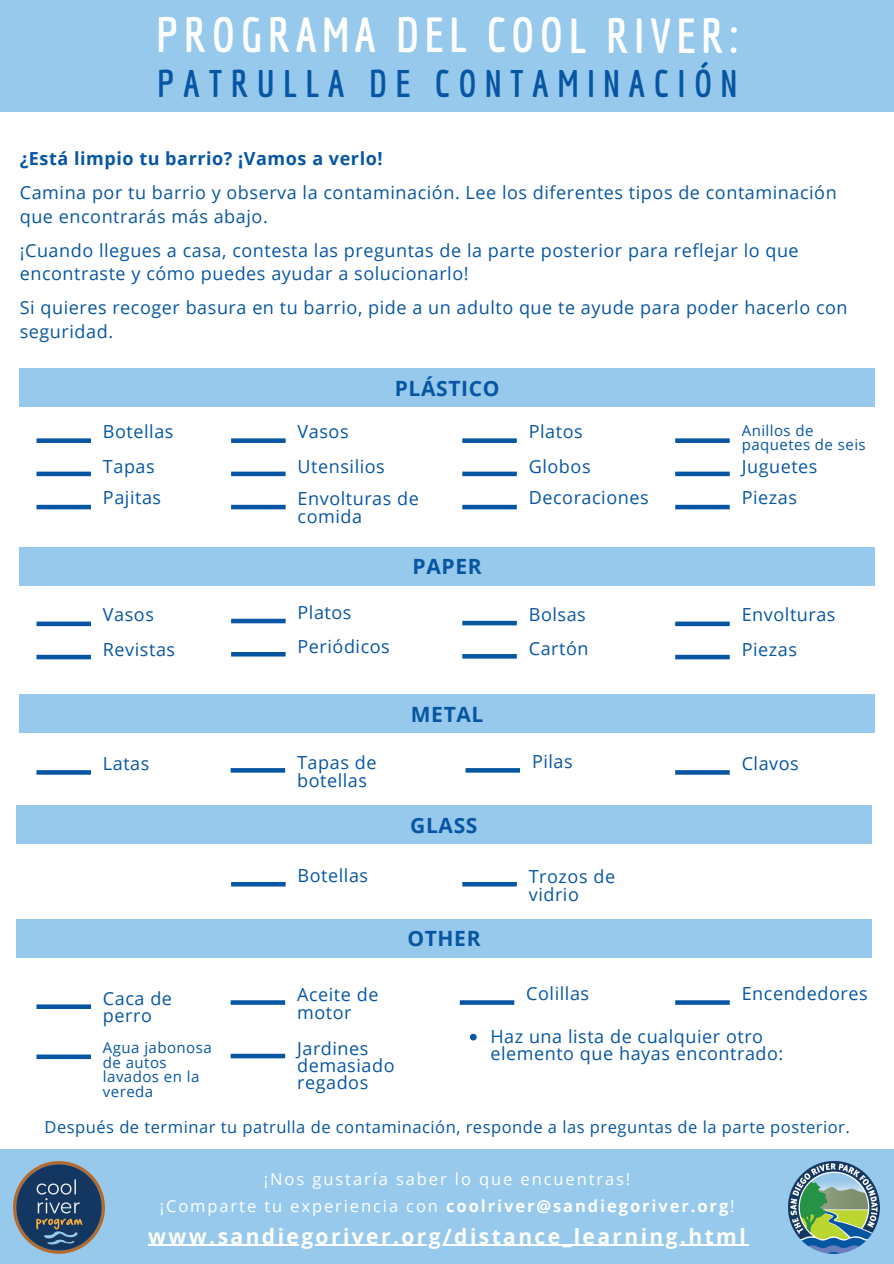
<style>
.page{position:relative;width:894px;height:1264px;background:#fff}
.page>*{position:absolute;margin:0;border:0;box-sizing:border-box;transform-origin:0 0}
.t1{font:700 48px "Economica";letter-spacing:.11em;color:#fff}
.t2{font:700 37.5px "Economica";letter-spacing:.225em;color:#0756a3}
.t3{font:700 21px "Open Sans";letter-spacing:.115em;color:#fff}
.t4{font:700 21px "Open Sans";letter-spacing:.03em;color:#0756a3}
.t5{font:18px/34.5px "Open Sans";letter-spacing:.03em;color:#0756a3}
.t6{font:700 18px "Open Sans";letter-spacing:.03em;color:#0756a3}
.t7{font:16.5px/27px "Open Sans";letter-spacing:.115em;color:#fff;text-align:center}
.t8{font:16.5px "Open Sans";letter-spacing:.03em;color:#0756a3}
.t9{font:15px/14.7px "Open Sans";letter-spacing:.03em;color:#0756a3}
.s1{font-weight:700}
</style>
<div class="page">
<div style="left:0;top:1149px;width:893px;height:114px;background:#97c9ec"></div>
<img style="left:13px;top:1161px;width:91px;height:92px">
<img style="left:788px;top:1161px;width:91px;height:92px">
<div style="left:0;top:0;width:893px;height:111px;background:#97c9ec"></div>
<div style="left:20px;top:368px;width:854px;height:39px;background:#97c9ec"></div>
<div style="left:20px;top:547px;width:854px;height:38px;background:#97c9ec"></div>
<div style="left:20px;top:694px;width:854px;height:38px;background:#97c9ec"></div>
<div style="left:16px;top:805px;width:855px;height:38px;background:#97c9ec"></div>
<div style="left:17px;top:919px;width:854px;height:38px;background:#97c9ec"></div>
<hr style="left:148px;top:1244px;width:600px;height:1px;background:#fff">
<svg style="left:36px;top:438px;width:55px;height:5px"></svg>
<svg style="left:36px;top:471px;width:55px;height:5px"></svg>
<svg style="left:36px;top:505px;width:55px;height:4px"></svg>
<svg style="left:231px;top:438px;width:54px;height:5px"></svg>
<svg style="left:231px;top:471px;width:54px;height:5px"></svg>
<svg style="left:231px;top:505px;width:54px;height:4px"></svg>
<svg style="left:462px;top:438px;width:54px;height:5px"></svg>
<svg style="left:462px;top:471px;width:54px;height:5px"></svg>
<svg style="left:462px;top:505px;width:54px;height:4px"></svg>
<svg style="left:675px;top:438px;width:54px;height:5px"></svg>
<svg style="left:675px;top:471px;width:54px;height:5px"></svg>
<svg style="left:675px;top:505px;width:54px;height:4px"></svg>
<svg style="left:36px;top:621px;width:55px;height:5px"></svg>
<svg style="left:36px;top:654px;width:55px;height:5px"></svg>
<svg style="left:231px;top:618px;width:54px;height:5px"></svg>
<svg style="left:231px;top:652px;width:54px;height:4px"></svg>
<svg style="left:462px;top:621px;width:54px;height:4px"></svg>
<svg style="left:462px;top:654px;width:54px;height:4px"></svg>
<svg style="left:675px;top:621px;width:54px;height:5px"></svg>
<svg style="left:675px;top:654px;width:54px;height:5px"></svg>
<svg style="left:231px;top:882px;width:54px;height:4px"></svg>
<svg style="left:462px;top:882px;width:54px;height:4px"></svg>
<svg style="left:36px;top:770px;width:55px;height:4px"></svg>
<svg style="left:230px;top:768px;width:55px;height:4px"></svg>
<svg style="left:465px;top:768px;width:55px;height:4px"></svg>
<svg style="left:675px;top:770px;width:54px;height:4px"></svg>
<svg style="left:36px;top:1004px;width:55px;height:4px"></svg>
<svg style="left:36px;top:1054px;width:55px;height:5px"></svg>
<svg style="left:230px;top:1000px;width:55px;height:4px"></svg>
<svg style="left:230px;top:1053px;width:55px;height:5px"></svg>
<svg style="left:459px;top:1000px;width:55px;height:4px"></svg>
<svg style="left:470px;top:1033px;width:6px;height:7px"></svg>
<svg style="left:675px;top:1000px;width:54px;height:4px"></svg>
<h1 class="t1" style="left:156px;top:7px;width:583px">PROGRAMA DEL COOL RIVER:</h1>
<h2 class="t2" style="left:157px;top:62px;width:581px">PATRULLA DE CONTAMINACIÓN</h2>
<p class="t6" style="left:20px;top:146px;width:364px">¿Está limpio tu barrio? ¡Vamos a verlo!</p>
<p class="t5" style="left:20px;top:180px;width:818px;line-height:23.7px">Camina por tu barrio y observa la contaminación. Lee los diferentes tipos de contaminación que encontrarás más abajo.</p>
<p class="t5" style="left:20px;top:238px;width:780px;line-height:23.7px">¡Cuando llegues a casa, contesta las preguntas de la parte posterior para reflejar lo que encontraste y cómo puedes ayudar a solucionarlo!</p>
<p class="t5" style="left:20px;top:295px;width:829px;line-height:23.7px">Si quieres recoger basura en tu barrio, pide a un adulto que te ayude para poder hacerlo con seguridad.</p>
<p class="t5" style="left:103px;top:414px;width:72px">Botellas<br>Tapas</p>
<p class="t5" style="left:103px;top:480px;width:60px">Pajitas</p>
<p class="t4" style="left:394px;top:373px;width:106px">PLÁSTICO</p>
<p class="t5" style="left:297px;top:414px;width:89px">Vasos<br>Utensilios</p>
<p class="t5" style="left:297px;top:489px;width:123px;line-height:18px">Envolturas de comida</p>
<p class="t4" style="left:412px;top:552px;width:71px">PAPER</p>
<p class="t5" style="left:528px;top:414px;width:63px">Platos<br>Globos</p>
<p class="t5" style="left:528px;top:480px;width:121px">Decoraciones</p>
<p class="t9" style="left:741px;top:422px;width:125px">Anillos de paquetes de seis</p>
<p class="t5" style="left:741px;top:450px;width:77px;line-height:31.5px">Juguetes<br>Piezas</p>
<p class="t5" style="left:103px;top:597px;width:74px">Vasos<br>Revistas</p>
<p class="t5" style="left:297px;top:594px;width:94px">Platos<br>Periódicos</p>
<p class="t5" style="left:528px;top:596px;width:61px">Bolsas<br>Cartón</p>
<p class="t5" style="left:741px;top:597px;width:95px">Envolturas<br>Piezas</p>
<p class="t4" style="left:411px;top:699px;width:74px">METAL</p>
<p class="t5" style="left:103px;top:745px;width:48px">Latas</p>
<p class="t5" style="left:297px;top:753px;width:81px;line-height:18px">Tapas de botellas</p>
<p class="t5" style="left:532px;top:743px;width:42px">Pilas</p>
<p class="t5" style="left:741px;top:745px;width:59px">Clavos</p>
<p class="t4" style="left:410px;top:810px;width:69px">GLASS</p>
<p class="t5" style="left:297px;top:857px;width:72px">Botellas</p>
<p class="t5" style="left:528px;top:866px;width:88px;line-height:18px">Trozos de vidrio</p>
<p class="t5" style="left:103px;top:989px;width:71px;line-height:17px">Caca de perro</p>
<p class="t9" style="left:103px;top:1039px;width:110px">Agua jabonosa de autos lavados en la vereda</p>
<p class="t4" style="left:407px;top:923px;width:75px">OTHER</p>
<p class="t5" style="left:297px;top:985px;width:83px;line-height:18px">Aceite de motor</p>
<p class="t5" style="left:297px;top:1039px;width:99px;line-height:17px">Jardines demasiado regados</p>
<p class="t5" style="left:526px;top:975px;width:64px">Colillas</p>
<p class="t5" style="left:741px;top:975px;width:127px">Encendedores</p>
<p class="t5" style="left:490px;top:1027px;width:294px;line-height:17px">Haz una lista de cualquier otro elemento que hayas encontrado:</p>
<p class="t8" style="left:44px;top:1114px;width:806px">Después de terminar tu patrulla de contaminación, responde a las preguntas de la parte posterior.</p>
<p class="t7" style="left:160px;top:1165px;width:576px">¡Nos gustaría saber lo que encuentras!<br>¡Comparte tu experiencia con <span class="s1">coolriver@sandiegoriver.org</span>!</p>
<p class="t3" style="left:148px;top:1221px;width:599px">www.sandiegoriver.org/distance_learning.html</p>
</div>
